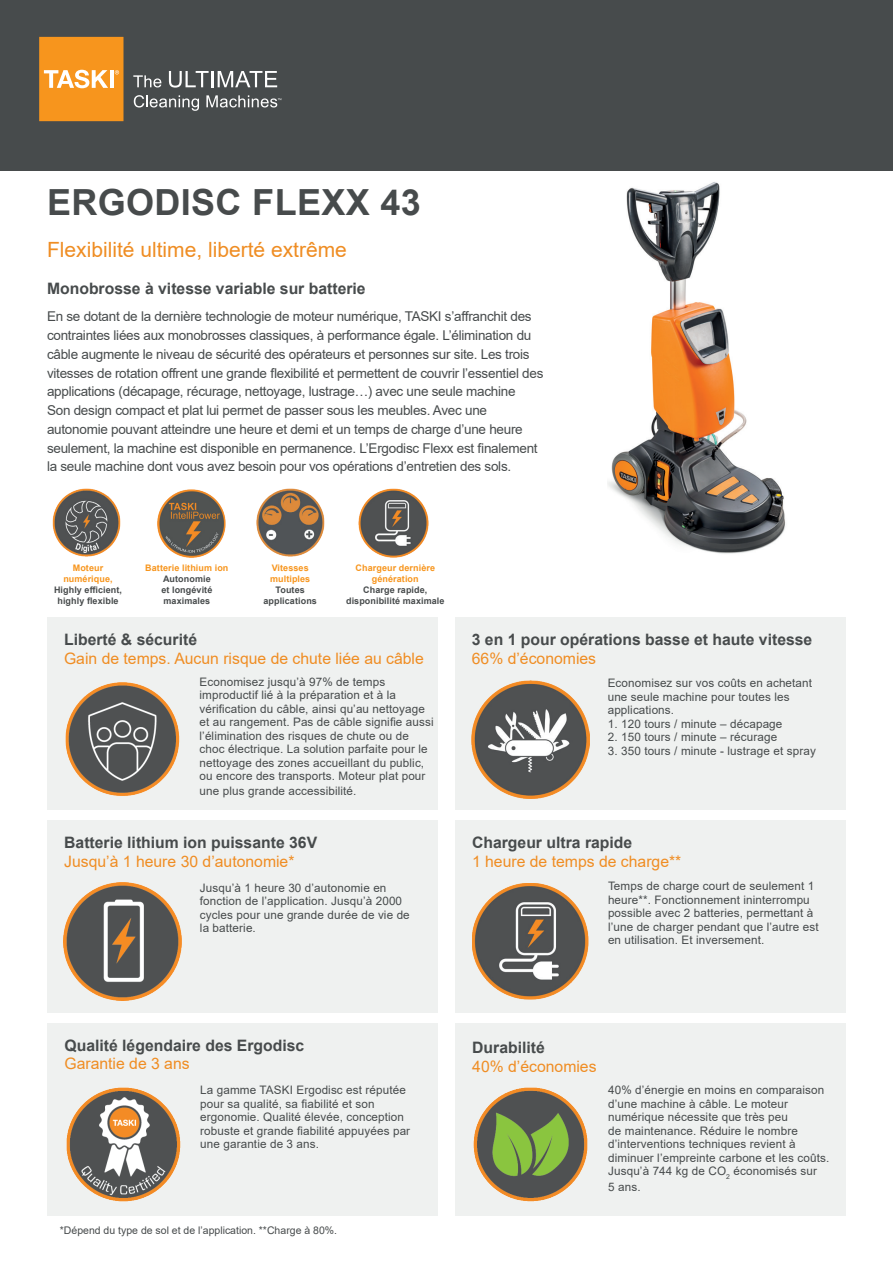
<style>
.page{position:relative;width:893px;height:1263px;background:#fff}
.page>*{position:absolute;margin:0;border:0;box-sizing:border-box;transform-origin:0 0}
.BODY{font:700 36px "Arial";letter-spacing:.01em;color:#474b4c}
.BODY-2{font:21px "Arial";color:#ef8d23}
.title_spacing{font:700 15.75px/18.8px "Arial";color:#474b4c}
.title_spacing-2{font:15.75px/18.8px "Arial";color:#ef8d23}
.title_spacing-3{font:13.5px/18.8px "Arial";letter-spacing:-.02em;color:#474b4c}
.BODY-3{font:11.7px/13.5px "Arial";letter-spacing:.01em;color:#474b4c}
.title_spacing-4{font:10.5px "Arial";color:#474b4c}
.BODY-4{font:700 9px/10.8px "Arial";letter-spacing:.01em;color:#474b4c;text-align:center}
.BODY-5{font:700 9px/10.8px "Arial";letter-spacing:.01em;color:#f7951d;text-align:center}
.s1{font-weight:700;color:#474b4c}
.s2{font-weight:400;color:#ef8d23}
</style>
<div class="page">
<img style="left:608px;top:182px;width:178px;height:372px">
<div style="left:47px;top:820px;width:391px;height:193px;background:#eff1f0"></div>
<div style="left:48px;top:1023px;width:390px;height:192px;background:#eff1f0"></div>
<div style="left:455px;top:820px;width:391px;height:193px;background:#eff1f0"></div>
<div style="left:455px;top:1023px;width:391px;height:192px;background:#eff1f0"></div>
<div style="left:0;top:0;width:893px;height:171px;background:#474b4c"></div>
<img style="left:472px;top:883px;width:117px;height:117px">
<img style="left:66px;top:1087px;width:115px;height:115px">
<img style="left:473px;top:1087px;width:115px;height:115px">
<div style="left:47px;top:617px;width:391px;height:193px;background:#eff1f0"></div>
<div style="left:455px;top:617px;width:390px;height:193px;background:#eff1f0"></div>
<img style="left:65px;top:682px;width:115px;height:114px">
<img style="left:472px;top:681px;width:118px;height:118px">
<img style="left:64px;top:883px;width:118px;height:118px">
<svg style="left:39px;top:37px;width:84px;height:84px;background:#f79e31"></svg>
<svg style="left:133px;top:75px;width:28px;height:12px"></svg>
<svg style="left:169px;top:71px;width:40px;height:17px"></svg>
<hr style="left:211px;top:71px;width:3px;height:16px;background:#fff">
<svg style="left:218px;top:71px;width:59px;height:16px"></svg>
<svg style="left:134px;top:95px;width:65px;height:16px"></svg>
<svg style="left:206px;top:95px;width:75px;height:12px"></svg>
<img style="left:157px;top:489px;width:69px;height:69px">
<img style="left:358px;top:488px;width:71px;height:70px">
<img style="left:256px;top:488px;width:69px;height:68px">
<img style="left:52px;top:488px;width:69px;height:69px">
<p class="BODY" style="left:47px;top:177px;width:375px">ERGODISC FLEXX 43</p>
<p class="BODY-2" style="left:47px;top:236px;width:301px">Flexibilité ultime, liberté extrême</p>
<p class="title_spacing" style="left:47px;top:279px;width:320px">Monobrosse à vitesse variable sur batterie</p>
<p class="title_spacing-3" style="left:47px;top:307px;width:498px">En se dotant de la dernière technologie de moteur numérique, TASKI s’affranchit des contraintes liées aux monobrosses classiques, à performance égale. L’élimination du câble augmente le niveau de sécurité des opérateurs et personnes sur site. Les trois vitesses de rotation offrent une grande flexibilité et permettent de couvrir l’essentiel des applications (décapage, récurage, nettoyage, lustrage…) avec une seule machine<br>Son design compact et plat lui permet de passer sous les meubles. Avec une autonomie pouvant atteindre une heure et demi et un temps de charge d’une heure seulement, la machine est disponible en permanence. L’Ergodisc Flexx est finalement la seule machine dont vous avez besoin pour vos opérations d’entretien des sols.</p>
<p class="BODY-5" style="left:63px;top:563px;width:51px">Moteur numérique,</p>
<p class="BODY-4" style="left:54px;top:585px;width:70px">Highly efficient,</p>
<p class="BODY-4" style="left:57px;top:595px;width:63px">highly flexible</p>
<p class="BODY-5" style="left:145px;top:563px;width:85px">Batterie lithium ion</p>
<p class="BODY-4" style="left:161px;top:574px;width:53px;text-align:left">Autonomie et longévité maximales</p>
<p class="BODY-5" style="left:270px;top:563px;width:42px;text-align:left">Vitesses multiples</p>
<p class="BODY-4" style="left:263px;top:585px;width:55px">Toutes applications</p>
<p class="BODY-5" style="left:356px;top:563px;width:81px">Chargeur dernière génération</p>
<p class="BODY-4" style="left:346px;top:585px;width:100px">Charge rapide, disponibilité maximale</p>
<p class="title_spacing-2" style="left:64px;top:630px;width:361px"><span class="s1">Liberté &amp; sécurité<br></span>Gain de temps. Aucun risque de chute liée au câble</p>
<p class="title_spacing" style="left:472px;top:630px;width:342px">3 en 1 pour opérations basse et haute vitesse<br><span class="s2">66% d’économies</span></p>
<p class="BODY-3" style="left:200px;top:675px;width:236px">Economisez jusqu’à 97% de temps improductif lié à la préparation et à la vérification du câble, ainsi qu’au nettoyage et au rangement. Pas de câble signifie aussi l’élimination des risques de chute ou de choc électrique. La solution parfaite pour le nettoyage des zones accueillant du public, ou encore des transports. Moteur plat pour</p>
<p class="BODY-3" style="left:200px;top:784px;width:158px">une plus grande accessibilité.</p>
<p class="title_spacing" style="left:64px;top:833px;width:254px">Batterie lithium ion puissante 36V<br><span class="s2">Jusqu’à 1 heure 30 d’autonomie*</span></p>
<p class="BODY-3" style="left:200px;top:880px;width:211px">Jusqu’à 1 heure 30 d’autonomie en fonction de l’application. Jusqu’à 2000 cycles pour une grande durée de vie de la batterie.</p>
<p class="title_spacing" style="left:65px;top:1036px;width:241px">Qualité légendaire des Ergodisc<br><span class="s2">Garantie de 3 ans</span></p>
<p class="BODY-3" style="left:200px;top:1083px;width:211px">La gamme TASKI Ergodisc est réputée pour sa qualité, sa fiabilité et son ergonomie. Qualité élevée, conception robuste et grande fiabilité appuyées par une garantie de 3 ans.</p>
<p class="title_spacing-4" style="left:60px;top:1223px;width:279px">*Dépend du type de sol et de l’application. **Charge à 80%.</p>
<p class="BODY-3" style="left:608px;top:676px;width:206px">Economisez sur vos coûts en achetant une seule machine pour toutes les applications.</p>
<p class="BODY-3" style="left:608px;top:717px;width:176px">1. 120 tours / minute – décapage</p>
<p class="BODY-3" style="left:608px;top:730px;width:171px">2. 150 tours / minute – récurage</p>
<p class="BODY-3" style="left:608px;top:744px;width:210px">3. 350 tours / minute - lustrage et spray</p>
<p class="title_spacing-2" style="left:472px;top:833px;width:211px"><span class="s1">Chargeur ultra rapide<br></span>1 heure de temps de charge**</p>
<p class="BODY-3" style="left:608px;top:879px;width:212px">Temps de charge court de seulement 1 heure**. Fonctionnement ininterrompu possible avec 2 batteries, permettant à l’une de charger pendant que l’autre est en utilisation. Et inversement.</p>
<p class="title_spacing-2" style="left:472px;top:1038px;width:126px"><span class="s1">Durabilité<br></span>40% d’économies</p>
<p class="BODY-3" style="left:608px;top:1083px;width:223px">40% d’énergie en moins en comparaison d’une machine à câble. Le moteur numérique nécessite que très peu<br>de maintenance. Réduire le nombre d’interventions techniques revient à diminuer l’empreinte carbone et les coûts.<br>Jusqu’à 744 kg de CO<sub>2</sub> économisés sur</p>
<p class="BODY-3" style="left:608px;top:1180px;width:34px">5 ans.</p>
</div>
